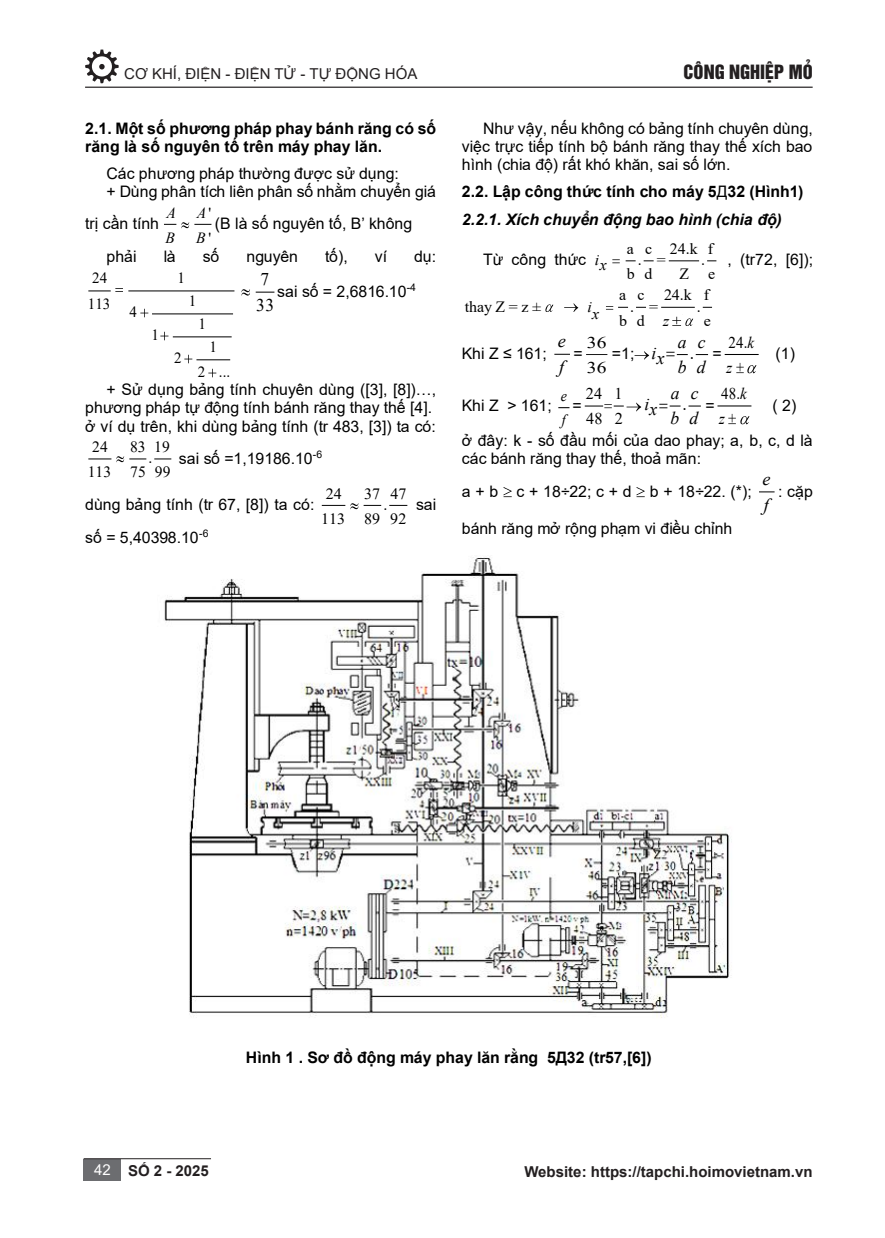
<style>
.page{position:relative;width:885px;height:1238px;background:#fff}
.page>*{position:absolute;margin:0;border:0;box-sizing:border-box;transform-origin:0 0}
.t1{font:italic 18.3px/25.7px "Times New Roman";color:#000}
.t2{font:18px "UTM Helvet Ins";color:#231f20}
.t3{font:italic 17.85px "Times New Roman";color:#000}
.t4{font:17.85px/25.2px "Times New Roman";color:#000}
.t5{font:16.35px/25.2px "Times New Roman";letter-spacing:.01em;color:#000;scale:.91 1}
.t6{font:16.35px/25.2px "Times New Roman";letter-spacing:.01em;color:#000}
.t7{font:16.35px/25.2px "Times New Roman";letter-spacing:.01em;color:#000;scale:1.2 1}
.t8{font:15.9px/18.1px "Arial";letter-spacing:-.005em;color:#000}
.t9{font:700 15.9px/18.3px "Arial";color:#000}
.t10{font:15.6px/11.2px "Times New Roman";color:#000;text-align:center}
.t11{font:italic 15.6px/25px "Times New Roman";color:#000}
.t12{font:italic 15.6px/23.9px "Times New Roman";color:#000;scale:.89 1}
.t13{font:15.45px "Times New Roman";color:#000}
.t14{font:700 15px "Arial";color:#231f20}
.t15{font:15px "Arial";color:#231f20}
.s1{font-style:normal}
.s2{font-weight:400}
.s3{font-style:italic}
.s4{font-weight:400;color:#fff}
</style>
<div class="page">
<hr style="left:85px;top:87px;width:727px;height:1px;background:#231f20">
<svg style="left:85px;top:50px;width:34px;height:33px"></svg>
<div style="left:84px;top:1158px;width:37px;height:22px;background:#6c6d70"></div>
<hr style="left:84px;top:1158px;width:127px;height:1px;background:#231f20">
<svg style="left:88px;top:291px;width:23px;height:1px"></svg>
<hr style="left:173px;top:336px;width:59px;height:1px;background:#000">
<hr style="left:152px;top:313px;width:81px;height:1px;background:#000">
<hr style="left:128px;top:291px;width:106px;height:1px;background:#000">
<img style="left:115px;top:288px;width:61px;height:4px">
<img style="left:140px;top:308px;width:60px;height:10px">
<img style="left:161px;top:331px;width:60px;height:10px">
<img style="left:184px;top:354px;width:47px;height:10px">
<img style="left:208px;top:362px;width:23px;height:16px">
<img style="left:241px;top:289px;width:34px;height:7px">
<svg style="left:88px;top:458px;width:23px;height:1px"></svg>
<img style="left:116px;top:456px;width:56px;height:7px">
<svg style="left:322px;top:505px;width:23px;height:1px"></svg>
<img style="left:350px;top:503px;width:58px;height:7px">
<hr style="left:668px;top:260px;width:31px;height:1px;background:#000">
<img style="left:613px;top:259px;width:63px;height:5px">
<hr style="left:661px;top:307px;width:33px;height:1px;background:#000">
<img style="left:545px;top:304px;width:9px;height:8px">
<img style="left:564px;top:303px;width:109px;height:9px">
<img style="left:672px;top:316px;width:22px;height:10px">
<svg style="left:554px;top:354px;width:16px;height:1px"></svg>
<svg style="left:586px;top:354px;width:21px;height:1px"></svg>
<img style="left:634px;top:351px;width:16px;height:9px">
<img style="left:667px;top:351px;width:42px;height:6px">
<hr style="left:724px;top:354px;width:34px;height:1px;background:#000">
<img style="left:736px;top:362px;width:21px;height:12px">
<svg style="left:584px;top:405px;width:19px;height:1px"></svg>
<img style="left:604px;top:404px;width:20px;height:5px">
<img style="left:626px;top:402px;width:16px;height:10px">
<img style="left:659px;top:403px;width:42px;height:6px">
<hr style="left:717px;top:405px;width:34px;height:1px;background:#000">
<img style="left:728px;top:413px;width:22px;height:12px">
<img style="left:503px;top:487px;width:9px;height:11px">
<img style="left:636px;top:487px;width:9px;height:11px">
<svg style="left:759px;top:491px;width:15px;height:1px"></svg>
<svg style="left:164px;top:224px;width:12px;height:1px"></svg>
<img style="left:181px;top:222px;width:31px;height:7px">
<img style="left:164px;top:557px;width:568px;height:461px">
<p class="t15" style="left:124px;top:63px;width:294px">CƠ KHÍ, ĐIỆN - ĐIỆN TỬ - TỰ ĐỘNG HÓA</p>
<p class="t9" style="left:85px;top:119px;width:352px">2.1. Một số phương pháp phay bánh răng có số răng là số nguyên tố trên máy phay lăn.</p>
<p class="t8" style="left:106px;top:164px;width:331px">Các phương pháp thường được sử dụng:<br>+ Dùng phân tích liên phân số nhằm chuyển giá</p>
<p class="t8" style="left:85px;top:214px;width:75px">trị cần tính</p>
<p class="t8" style="left:215px;top:214px;width:199px">(B là số nguyên tố, B’ không</p>
<p class="t8" style="left:106px;top:247px;width:32px">phải</p>
<p class="t8" style="left:164px;top:247px;width:14px">là</p>
<p class="t8" style="left:203px;top:247px;width:18px">số</p>
<p class="t8" style="left:246px;top:247px;width:53px">nguyên</p>
<p class="t8" style="left:325px;top:247px;width:24px">tố),</p>
<p class="t8" style="left:375px;top:247px;width:14px">ví</p>
<p class="t8" style="left:414px;top:247px;width:24px">dụ:</p>
<p class="t13" style="left:92px;top:267px;width:17px">24</p>
<p class="t13" style="left:177px;top:267px;width:9px">1</p>
<p class="t13" style="left:88px;top:292px;width:24px">113</p>
<p class="t13" style="left:189px;top:290px;width:9px">1</p>
<p class="t13" style="left:129px;top:301px;width:9px">4</p>
<p class="t13" style="left:198px;top:313px;width:9px">1</p>
<p class="t13" style="left:151px;top:324px;width:9px">1</p>
<p class="t13" style="left:209px;top:336px;width:9px">1</p>
<p class="t13" style="left:174px;top:347px;width:9px">2</p>
<p class="t13" style="left:198px;top:361px;width:34px">2 ...</p>
<p class="t11" style="left:166px;top:199px;width:12px">A<br>B</p>
<p class="t11" style="left:196px;top:199px;width:17px">A<span class="s1">'<br></span>B<span class="s1">'</span></p>
<p class="t4" style="left:256px;top:266px;width:19px">7<br>33</p>
<p class="t8" style="left:277px;top:282px;width:140px">sai số = 2,6816.10<sup>-4</sup></p>
<p class="t8" style="left:85px;top:380px;width:352px;text-indent:21px">+ Sử dụng bảng tính chuyên dùng ([3], [8])…, phương pháp tự động tính bánh răng thay thế [4]. ở ví dụ trên, khi dùng bảng tính (tr 483, [3]) ta có:</p>
<p class="t10" style="left:92px;top:441px;width:17px">24</p>
<p class="t10" style="left:130px;top:441px;width:41px">83 19 .</p>
<p class="t10" style="left:88px;top:466px;width:84px">113 75 99</p>
<p class="t8" style="left:179px;top:449px;width:145px">sai số =1,19186.10<sup>-6</sup></p>
<p class="t8" style="left:85px;top:495px;width:231px">dùng bảng tính (tr 67, [8]) ta có:</p>
<p class="t10" style="left:326px;top:487px;width:18px">24</p>
<p class="t10" style="left:364px;top:487px;width:44px">37 47 .</p>
<p class="t10" style="left:321px;top:512px;width:87px">113 89 92</p>
<p class="t8" style="left:416px;top:495px;width:22px">sai</p>
<p class="t8" style="left:85px;top:528px;width:125px">số = 5,40398.10<sup>-6</sup></p>
<p class="t2" style="left:683px;top:57px;width:130px">CÔNG NGHIỆP MỎ</p>
<p class="t8" style="left:462px;top:119px;width:352px;text-align:justify;text-indent:21px">Như vậy, nếu không có bảng tính chuyên dùng, việc trực tiếp tính bộ bánh răng thay thế xích bao hình (chia độ) rất khó khăn, sai số lớn.</p>
<p class="t9" style="left:462px;top:178px;width:343px;line-height:27.3px">2.2. Lập công thức tính cho máy 5<span class="s2">Д</span>32 (Hình1)<br><span class="s3">2.2.1. Xích chuyển động bao hình (chia độ)</span></p>
<p class="t8" style="left:483px;top:250px;width:104px">Từ công thức</p>
<p class="t10" style="left:637px;top:243px;width:77px;text-align:left;text-indent:-11px">a c 24.k f . =</p>
<p class="t11" style="left:594px;top:249px;width:13px">ix</p>
<p class="t8" style="left:727px;top:250px;width:87px">, (tr72, [6]);</p>
<p class="t10" style="left:619px;top:289px;width:91px">a c 24.k f</p>
<p class="t10" style="left:701px;top:254px;width:5px">.</p>
<p class="t10" style="left:626px;top:268px;width:27px">b d</p>
<p class="t10" style="left:679px;top:268px;width:37px">Z e</p>
<p class="t10" style="left:465px;top:300px;width:78px">thay Z = z ±</p>
<p class="t10" style="left:630px;top:300px;width:29px">. =</p>
<p class="t10" style="left:697px;top:300px;width:5px">.</p>
<p class="t10" style="left:619px;top:314px;width:27px">b d</p>
<p class="t10" style="left:703px;top:314px;width:9px">e</p>
<p class="t11" style="left:587px;top:297px;width:13px">ix</p>
<p class="t11" style="left:663px;top:307px;width:8px">z</p>
<p class="t5" style="left:726px;top:329px;width:32px">24.<span class="s3">k z</span></p>
<p class="t8" style="left:775px;top:344px;width:21px">(1)</p>
<p class="t7" style="left:587px;top:329px;width:18px">36<br>36</p>
<p class="t8" style="left:611px;top:344px;width:24px">=1;</p>
<p class="t4" style="left:689px;top:340px;width:6px">.</p>
<p class="t8" style="left:461px;top:344px;width:87px">Khi Z ≤ 161;</p>
<p class="t1" style="left:558px;top:328px;width:10px">e f</p>
<p class="t8" style="left:573px;top:344px;width:11px">=</p>
<p class="t3" style="left:677px;top:329px;width:29px">a c</p>
<p class="t3" style="left:651px;top:343px;width:14px">ix</p>
<p class="t8" style="left:712px;top:344px;width:11px">=</p>
<p class="t3" style="left:677px;top:355px;width:29px">b d</p>
<p class="t5" style="left:719px;top:380px;width:32px">48.<span class="s3">k z</span></p>
<p class="t8" style="left:772px;top:396px;width:25px">( 2)</p>
<p class="t8" style="left:462px;top:431px;width:352px">ở đây: k - số đầu mối của dao phay; a, b, c, d là các bánh răng thay thế, thoả mãn:</p>
<p class="t8" style="left:462px;top:482px;width:291px">a + b c + 18÷22; c + d b + 18÷22. (*);</p>
<p class="t1" style="left:762px;top:465px;width:9px">e f</p>
<p class="t8" style="left:778px;top:482px;width:36px">: cặp</p>
<p class="t8" style="left:461px;top:519px;width:272px">bánh răng mở rộng phạm vi điều chỉnh</p>
<p class="t6" style="left:586px;top:380px;width:39px">24 1<br>48 2</p>
<p class="t3" style="left:670px;top:381px;width:29px">a c</p>
<p class="t8" style="left:461px;top:396px;width:91px">Khi Z &gt; 161;</p>
<p class="t12" style="left:561px;top:384px;width:8px">e f</p>
<p class="t8" style="left:572px;top:396px;width:11px">=</p>
<p class="t3" style="left:644px;top:394px;width:14px">ix</p>
<p class="t8" style="left:705px;top:396px;width:11px">=</p>
<p class="t4" style="left:682px;top:391px;width:6px">.</p>
<p class="t3" style="left:670px;top:406px;width:29px">b d</p>
<p class="t14" style="left:94px;top:1160px;width:116px"><span class="s4">42</span> SỐ 2 - 2025</p>
<p class="t9" style="left:246px;top:1048px;width:407px">Hình 1 . Sơ đồ động máy phay lăn rằng 5Д32 (tr57,[6])</p>
<p class="t14" style="left:524px;top:1160px;width:290px">Website: https://tapchi.hoimovietnam.vn</p>
</div>
